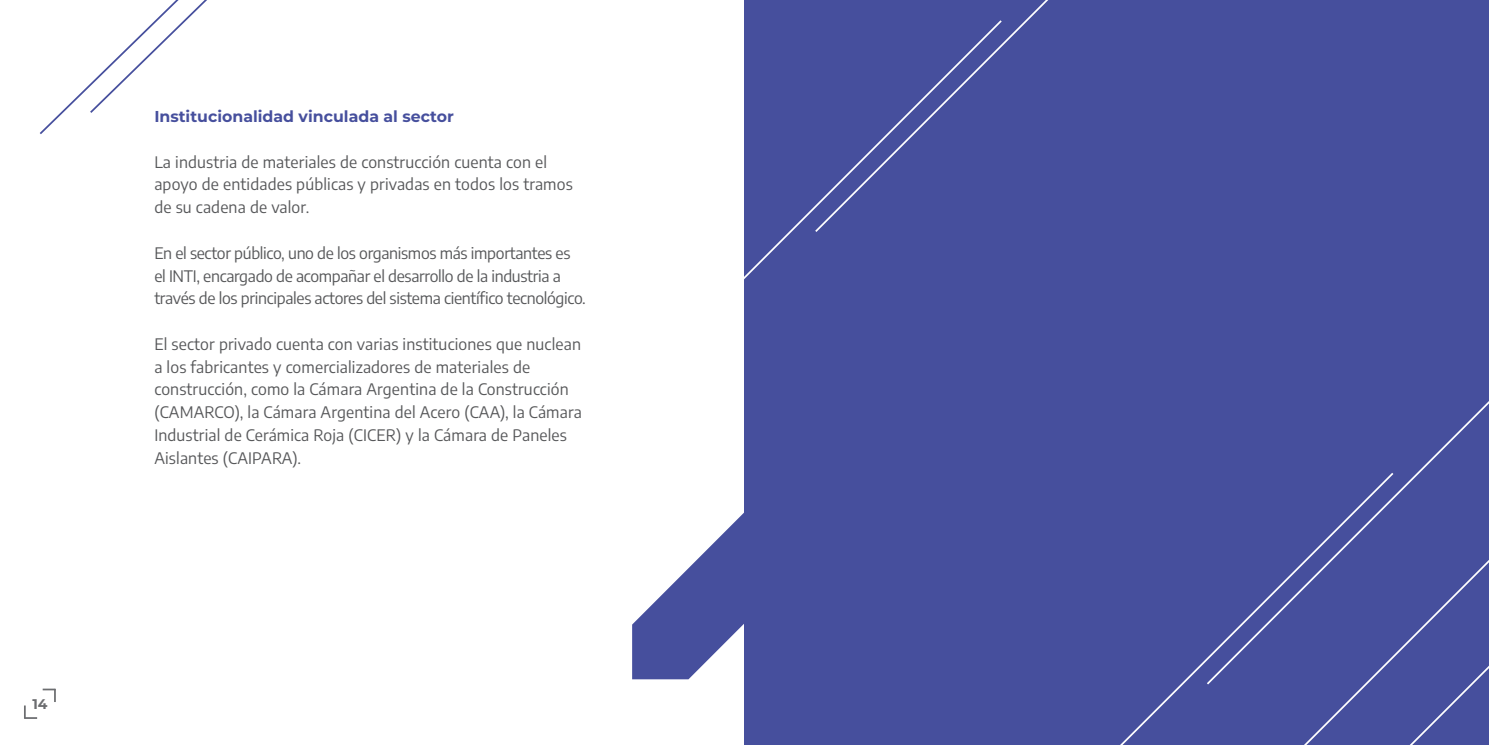
<style>
.page{position:relative;width:1489px;height:745px;background:#fff}
.page>*{position:absolute;margin:0;border:0;box-sizing:border-box;transform-origin:0 0}
.t1{font:15.75px/22.8px "Encode Sans";letter-spacing:.01em;color:#57585a}
.t2{font:15.75px/22.8px "Encode Sans";letter-spacing:-.02em;color:#57585a}
.t3{font:700 15.75px "Montserrat";color:#464f9d}
.t4{font:700 14px "Montserrat";color:#6c6d70}
</style>
<div class="page">
<svg style="left:24px;top:705px;width:13px;height:13px"></svg>
<svg style="left:43px;top:688px;width:13px;height:13px"></svg>
<div style="left:744px;top:0;width:744px;height:744px;background:#464f9d"></div>
<svg style="left:744px;top:0;width:304px;height:280px"></svg>
<svg style="left:1121px;top:402px;width:367px;height:342px"></svg>
<svg style="left:1219px;top:546px;width:269px;height:198px"></svg>
<svg style="left:40px;top:0;width:167px;height:134px"></svg>
<svg style="left:632px;top:512px;width:112px;height:166px;fill:#464f9d"></svg>
<p class="t4" style="left:32px;top:693px;width:17px">14</p>
<p class="t3" style="left:154px;top:105px;width:301px">Institucionalidad vinculada al sector</p>
<p class="t1" style="left:154px;top:149px;width:420px">La industria de materiales de construcción cuenta con el apoyo de entidades públicas y privadas en todos los tramos de su cadena de valor.</p>
<p class="t2" style="left:154px;top:240px;width:433px">En el sector público, uno de los organismos más importantes es el INTI, encargado de acompañar el desarrollo de la industria a través de los principales actores del sistema científico tecnológico.</p>
<p class="t1" style="left:154px;top:331px;width:429px">El sector privado cuenta con varias instituciones que nuclean a los fabricantes y comercializadores de materiales de construcción, como la Cámara Argentina de la Construcción (CAMARCO), la Cámara Argentina del Acero (CAA), la Cámara Industrial de Cerámica Roja (CICER) y la Cámara de Paneles Aislantes (CAIPARA).</p>
</div>
